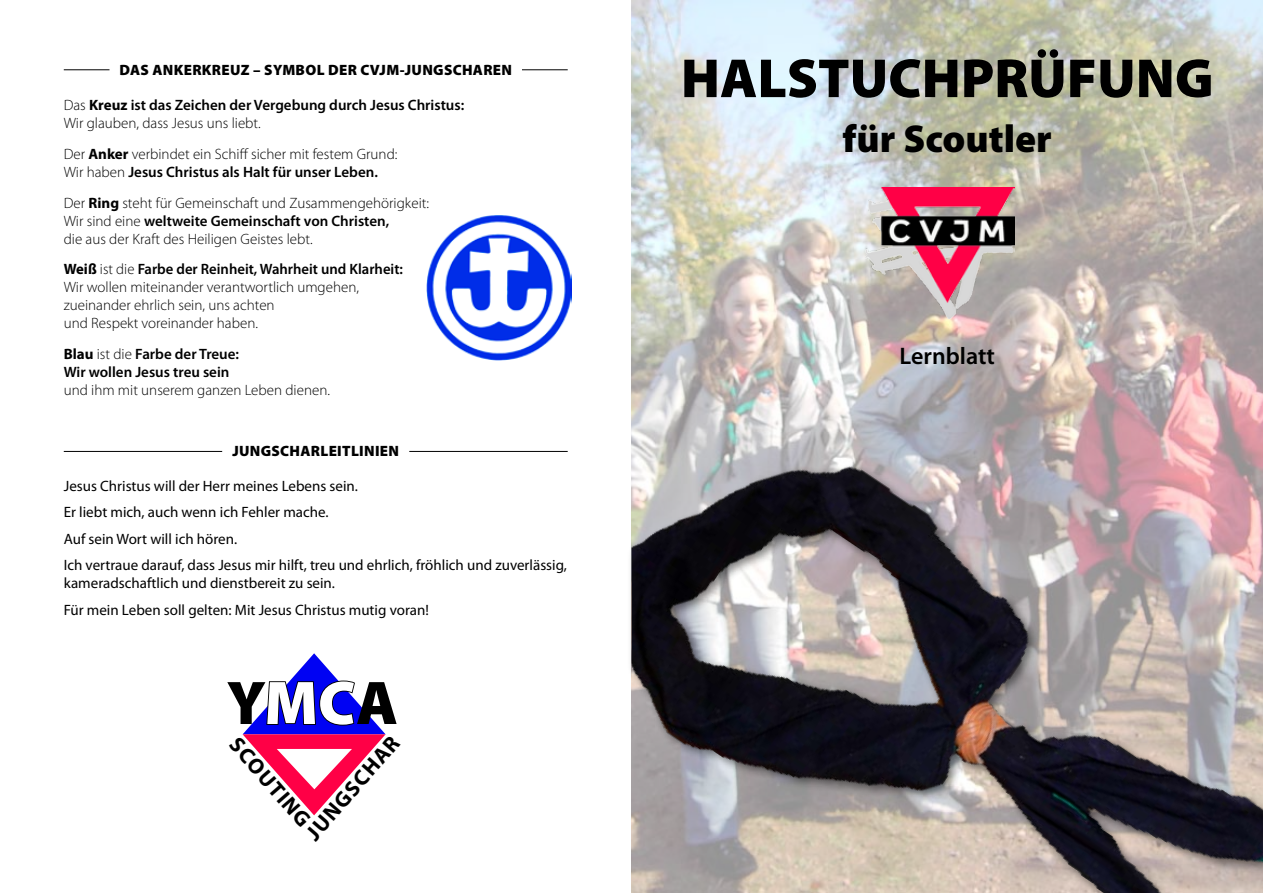
<style>
.page{position:relative;width:1263px;height:893px;background:#fff}
.page>*{position:absolute;margin:0;border:0;box-sizing:border-box;transform-origin:0 0}
.t1{font:900 62.1px "Myriad Pro";color:#000}
.t2{font:900 55.5px "Myriad Pro";color:#000}
.t3{font:900 39px "Myriad Pro";color:#000}
.t4{font:600 24px "Myriad Pro";color:#000}
.t5{font:700 21.9px "Myriad Pro";color:#000}
.t6{font:300 15px/18px "Myriad Pro";color:#000}
.t7{font:15px/26.5px "Myriad Pro";color:#000}
.t8{font:600 15px/18px "Myriad Pro";color:#000}
.t9{font:900 15px "Myriad Pro";letter-spacing:.02em;color:#000}
.s1{font-weight:300}
.s2{font-weight:700}
.s3{font-weight:600}
.s4{color:#fff}
</style>
<div class="page">
<img style="left:631px;top:0;width:632px;height:342px">
<img style="left:631px;top:342px;width:632px;height:551px">
<img style="left:427px;top:215px;width:145px;height:146px">
<img style="left:865px;top:187px;width:150px;height:131px">
<svg style="left:243px;top:653px;width:143px;height:162px"></svg>
<hr style="left:64px;top:69px;width:504px;height:1px;background:#000">
<div style="left:109px;top:58px;width:413px;height:23px;background:#fff"></div>
<hr style="left:64px;top:451px;width:504px;height:1px;background:#000">
<div style="left:222px;top:440px;width:187px;height:23px;background:#fff"></div>
<p class="t9" style="left:119px;top:60px;width:394px">DAS ANKERKREUZ – SYMBOL DER CVJM-JUNGSCHAREN</p>
<p class="t8" style="left:64px;top:96px;width:402px"><span class="s1">Das</span> <span class="s2">Kreuz</span> ist das Zeichen der Vergebung durch Jesus Christus:<br><span class="s1">Wir glauben, dass Jesus uns liebt.</span></p>
<p class="t6" style="left:64px;top:145px;width:335px">Der <span class="s2">Anker</span> verbindet ein Schiff sicher mit festem Grund:<br>Wir haben <span class="s3">Jesus Christus als Halt für unser Leben.</span></p>
<p class="t6" style="left:64px;top:193px;width:367px">Der <span class="s2">Ring</span> steht für Gemeinschaft und Zusammengehörigkeit:<br>Wir sind eine <span class="s3">weltweite Gemeinschaft von Christen,<br></span>die aus der Kraft des Heiligen Geistes lebt.</p>
<p class="t6" style="left:64px;top:260px;width:341px"><span class="s2">Weiß</span> ist die <span class="s3">Farbe der Reinheit, Wahrheit und Klarheit:<br></span>Wir wollen miteinander verantwortlich umgehen, zueinander ehrlich sein, uns achten<br>und Respekt voreinander haben.</p>
<p class="t8" style="left:64px;top:345px;width:177px"><span class="s2">Blau</span> <span class="s1">ist die</span> Farbe der Treue:<br>Wir wollen Jesus treu sein</p>
<p class="t6" style="left:64px;top:381px;width:268px">und ihm mit unserem ganzen Leben dienen.</p>
<p class="t9" style="left:232px;top:441px;width:168px">JUNGSCHARLEITLINIEN</p>
<p class="t7" style="left:64px;top:472px;width:505px">Jesus Christus will der Herr meines Lebens sein.<br>Er liebt mich, auch wenn ich Fehler mache.<br>Auf sein Wort will ich hören.<br>Ich vertraue darauf, dass Jesus mir hilft, treu und ehrlich, fröhlich und zuverlässig,</p>
<p class="t7" style="left:64px;top:570px;width:367px">kameradschaftlich und dienstbereit zu sein.<br>Für mein Leben soll gelten: Mit Jesus Christus mutig voran!</p>
<h1 class="t1" style="left:227px;top:662px;width:173px">Y<span class="s4">MC</span>A</h1>
<h3 class="t5" style="left:299px;top:828px;width:132px;rotate:-49deg">JUNGSCHAR</h3>
<h3 class="t5" style="left:245px;top:731px;width:112px;rotate:49deg">SCOUTING</h3>
<h2 class="t2" style="left:681px;top:41px;width:534px">HALSTUCHPRÜFUNG</h2>
<h3 class="t3" style="left:842px;top:113px;width:211px">für Scoutler</h3>
<h3 class="t4" style="left:899px;top:341px;width:97px">Lernblatt</h3>
</div>
